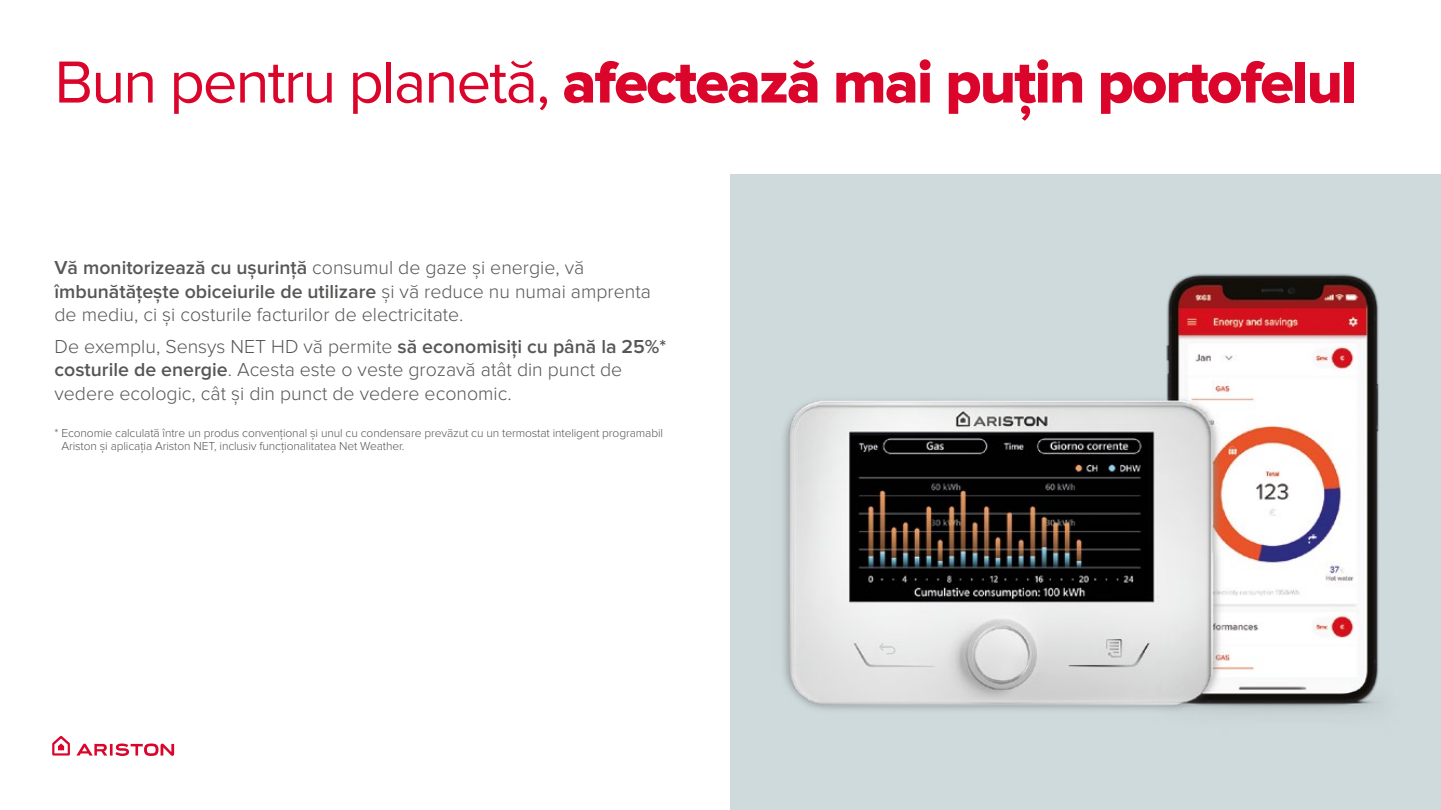
<style>
.page{position:relative;width:1441px;height:810px;background:#fff}
.page>*{position:absolute;margin:0;border:0;box-sizing:border-box;transform-origin:0 0}
.t1{font:61.5px "Proxima Nova Extrabld";letter-spacing:-.03em;color:#db052c}
.t2{font:300 19.5px/23.4px "Proxima Nova";color:#575756}
.t3{font:300 12px/13.5px "Proxima Nova";letter-spacing:-.01em;color:#575756}
.s1{font-family:"Proxima Nova"}
.s2{font-weight:600}
</style>
<div class="page">
<svg style="left:76px;top:744px;width:98px;height:12px"></svg>
<svg style="left:52px;top:736px;width:18px;height:20px"></svg>
<img style="left:730px;top:174px;width:710px;height:636px">
<h1 class="t1" style="left:54px;top:54px;width:1304px"><span class="s1">Bun pentru planetă,</span> afectează mai puțin portofelul</h1>
<p class="t2" style="left:54px;top:257px;width:597px"><span class="s2">Vă monitorizează cu ușurință</span> consumul de gaze și energie, vă <span class="s2">îmbunătățește obiceiurile de utilizare</span> și vă reduce nu numai amprenta de mediu, ci și costurile facturilor de electricitate.</p>
<p class="t2" style="left:54px;top:336px;width:613px">De exemplu, Sensys NET HD vă permite <span class="s2">să economisiți cu până la 25%* costurile de energie</span>. Acesta este o veste grozavă atât din punct de vedere ecologic, cât și din punct de vedere economic.</p>
<p class="t3" style="left:61px;top:426px;width:603px;text-indent:-7px">* Economie calculată între un produs convențional și unul cu condensare prevăzut cu un termostat inteligent programabil<br>Ariston și aplicația Ariston NET, inclusiv funcționalitatea Net Weather.</p>
</div>
